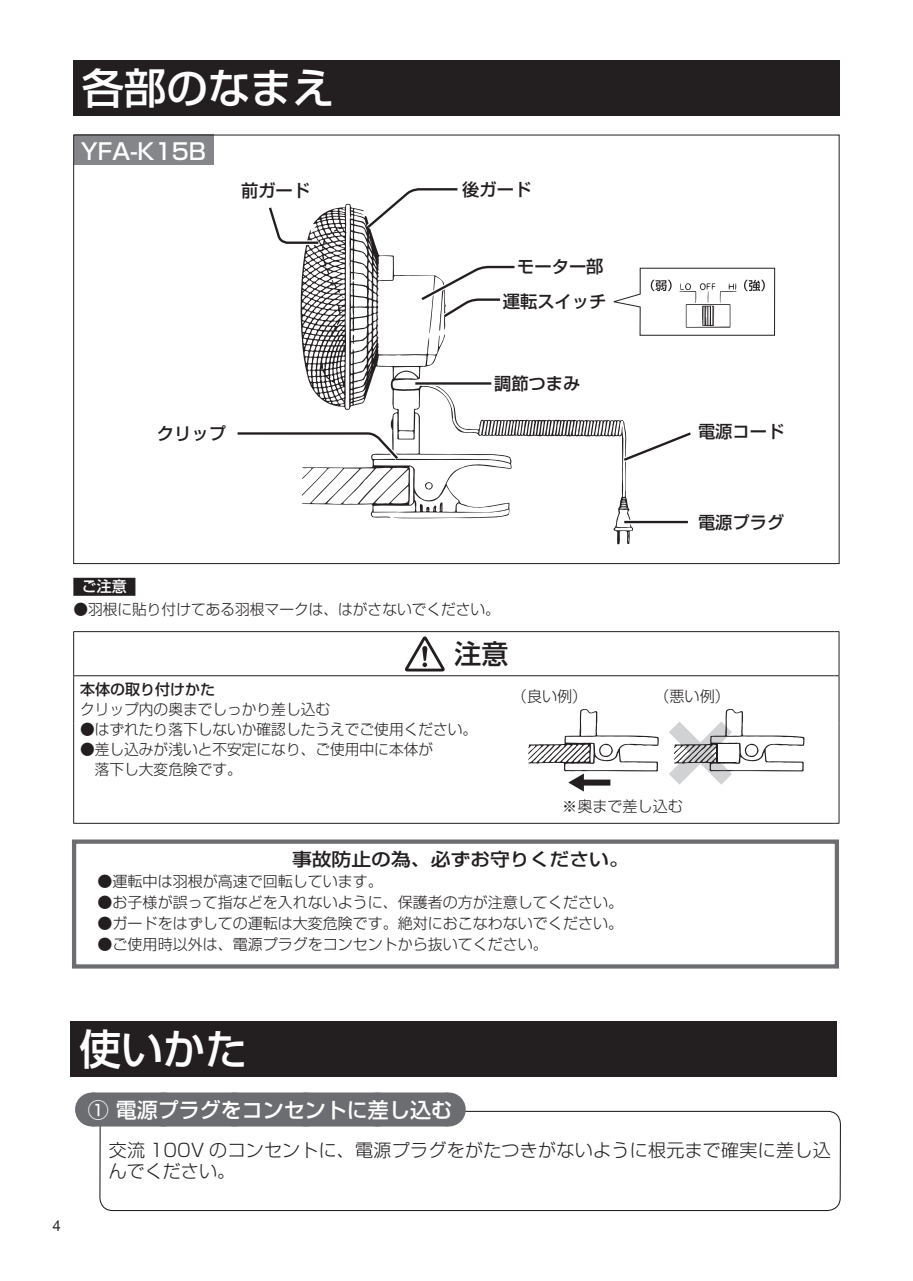
<style>
.page{position:relative;width:913px;height:1281px;background:#fff}
.page>*{position:absolute;margin:0;border:0;box-sizing:border-box;transform-origin:0 0}
.t1{font:500 42px "Shin Go Pro";color:#fff}
.t2{font:500 27px "Shin Go Pro";color:#231f20}
.t3{font:500 22.5px "Shin Go Pro";color:#fff}
.t4{font:500 21px "Shin Go Pro";color:#fff}
.t5{font:300 18px/21px "Shin Go Pro";letter-spacing:.015em;color:#231f20}
.t6{font:500 18px "Shin Go Pro";color:#231f20;scale:1.1 1}
.t7{font:500 17.25px/34.5px "Shin Go Pro";color:#231f20;text-align:right}
.t8{font:300 15px/21px "Shin Go Pro";color:#231f20}
.t9{font:500 15px "Shin Go Pro";color:#231f20}
.t10{font:500 15px "Shin Go Pro";color:#fff}
.t11{font:15px "Helvetica Neue";color:#231f20}
</style>
<div class="page">
<div style="left:74px;top:135px;width:139px;height:30px;background:#848689"></div>
<svg style="left:300px;top:203px;width:333px;height:341px"></svg>
<svg style="left:331px;top:280px;width:3px;height:7px"></svg>
<svg style="left:424px;top:482px;width:9px;height:7px"></svg>
<svg style="left:269px;top:203px;width:54px;height:44px"></svg>
<svg style="left:361px;top:188px;width:101px;height:45px"></svg>
<svg style="left:415px;top:262px;width:104px;height:60px"></svg>
<div style="left:415px;top:381px;width:76px;height:5px;background:#6f6d6d"></div>
<hr style="left:415px;top:382px;width:76px;height:2px;background:#231f20">
<svg style="left:618px;top:427px;width:73px;height:39px"></svg>
<svg style="left:624px;top:519px;width:63px;height:5px"></svg>
<hr style="left:624px;top:520px;width:63px;height:3px;background:#231f20">
<svg style="left:237px;top:428px;width:167px;height:37px"></svg>
<div style="left:74px;top:61px;width:765px;height:55px;background:#231f20"></div>
<div style="left:71px;top:1021px;width:765px;height:55px;background:#231f20"></div>
<div style="left:99px;top:1110px;width:741px;height:100px;border:1px solid #231f20;border-radius:13px"></div>
<div style="left:92px;top:1092px;width:355px;height:34px;background:#6c6d70"></div>
<svg style="left:163px;top:1092px;width:249px;height:1px"></svg>
<hr style="left:447px;top:1092px;width:1px;height:34px;background:#6c6d70">
<svg style="left:72px;top:839px;width:767px;height:130px"></svg>
<svg style="left:613px;top:268px;width:161px;height:67px"></svg>
<hr style="left:73px;top:631px;width:761px;height:1px;background:#231f20">
<hr style="left:73px;top:631px;width:1px;height:44px;background:#231f20">
<hr style="left:838px;top:631px;width:1px;height:44px;background:#231f20">
<hr style="left:73px;top:675px;width:761px;height:1px;background:#231f20">
<hr style="left:73px;top:676px;width:1px;height:47px;background:#231f20">
<hr style="left:838px;top:676px;width:1px;height:47px;background:#231f20">
<hr style="left:73px;top:723px;width:1px;height:99px;background:#231f20">
<hr style="left:838px;top:723px;width:1px;height:99px;background:#231f20">
<hr style="left:73px;top:822px;width:761px;height:1px;background:#231f20">
<svg style="left:405px;top:636px;width:40px;height:35px"></svg>
<svg style="left:528px;top:709px;width:276px;height:83px"></svg>
<div style="left:73px;top:577px;width:62px;height:18px;background:#231f20"></div>
<h1 class="t1" style="left:82px;top:54px;width:169px">使いかた</h1>
<h3 class="t3" style="left:81px;top:132px;width:126px">YFA-K15B</h3>
<p class="t7" style="left:241px;top:171px;width:71px">前ガード</p>
<p class="t7" style="left:462px;top:170px;width:71px">後ガード</p>
<h1 class="t1" style="left:82px;top:54px;width:254px">各部のなまえ</h1>
<p class="t7" style="left:502px;top:247px;width:105px">モーター部運転スイッチ</p>
<p class="t7" style="left:157px;top:414px;width:71px">クリップ</p>
<p class="t7" style="left:494px;top:364px;width:88px">調節つまみ</p>
<p class="t10" style="left:82px;top:574px;width:46px">ご注意</p>
<p class="t8" style="left:73px;top:597px;width:428px">●羽根に貼り付けてある羽根マークは、はがさないでください。</p>
<h2 class="t2" style="left:454px;top:631px;width:55px">注意</h2>
<p class="t7" style="left:697px;top:411px;width:88px">電源コード</p>
<p class="t7" style="left:697px;top:502px;width:88px">電源プラグ</p>
<p class="t9" style="left:80px;top:677px;width:136px">本体の取り付けかた</p>
<p class="t8" style="left:80px;top:697px;width:251px">クリップ内の奥までしっかり差し込む</p>
<p class="t8" style="left:80px;top:717px;width:398px">●はずれたり落下しないか確認したうえでご使用ください。</p>
<p class="t8" style="left:80px;top:737px;width:354px;line-height:20px">●差し込みが浅いと不安定になり、ご使用中に本体が　落下し大変危険です。</p>
<p class="t8" style="left:512px;top:684px;width:77px">（良い例）</p>
<p class="t8" style="left:654px;top:684px;width:77px">（悪い例）</p>
<p class="t8" style="left:562px;top:793px;width:122px">※奥まで差し込む</p>
<p class="t6" style="left:292px;top:844px;width:307px">事故防止の為、必ずお守りください。</p>
<p class="t8" style="left:83px;top:869px;width:541px">　●運転中は羽根が高速で回転しています。<br>　●お子様が誤って指などを入れないように、保護者の方が注意してください。　●ガードをはずしての運転は大変危険です。絶対におこなわないでください。　●ご使用時以外は、電源プラグをコンセントから抜いてください。</p>
<p class="t11" style="left:52px;top:1216px;width:10px">4</p>
<h1 class="t1" style="left:79px;top:1014px;width:169px">使いかた</h1>
<h3 class="t4" style="left:88px;top:1092px;width:365px">① 電源プラグをコンセントに差し込む</h3>
<p class="t5" style="left:109px;top:1137px;width:723px">交流 100V のコンセントに、電源プラグをがたつきがないように根元まで確実に差し込んでください。</p>
</div>
